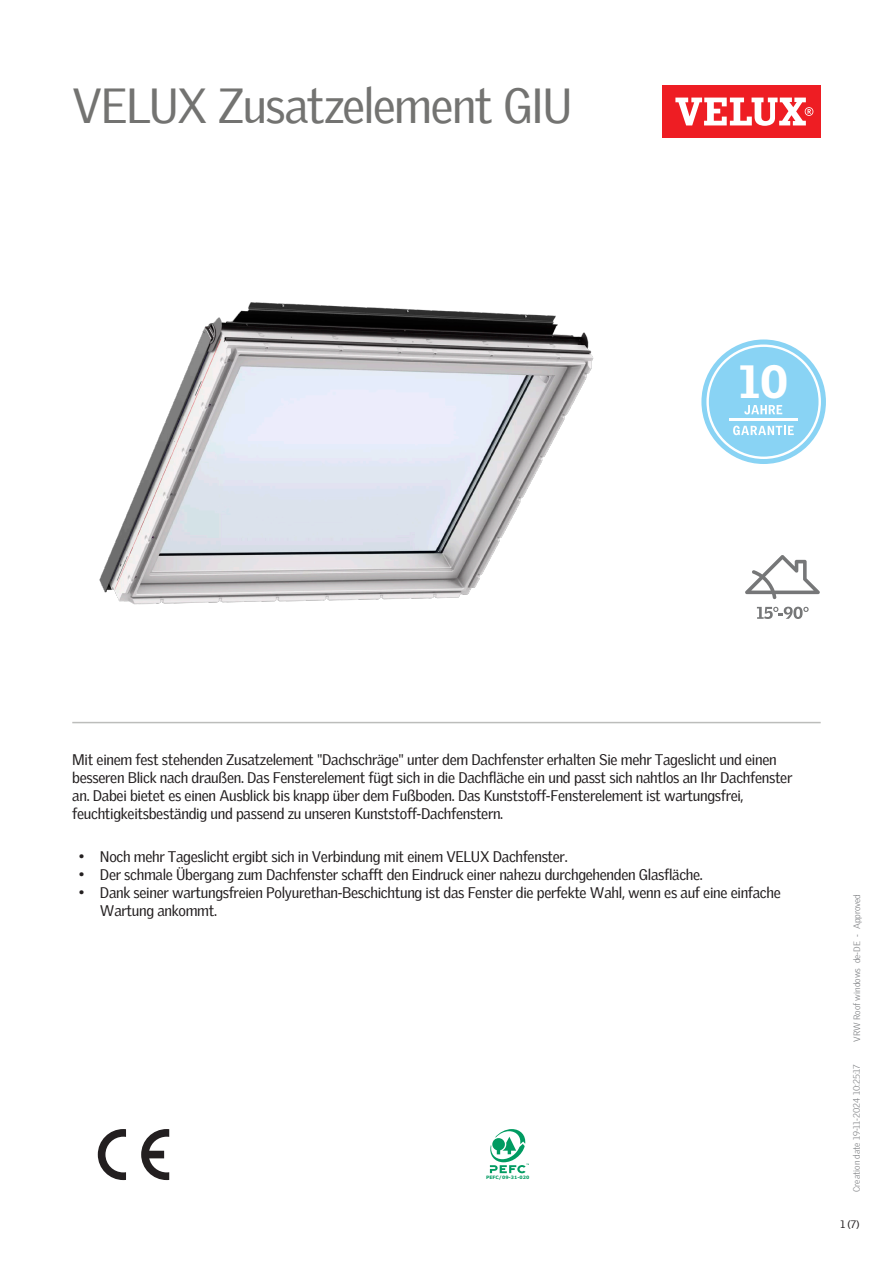
<style>
.page{position:relative;width:893px;height:1263px;background:#fff}
.page>*{position:absolute;margin:0;border:0;box-sizing:border-box;transform-origin:0 0}
.Headline{font:48px "Velux Gothic";letter-spacing:-.03em;color:#737371}
.t1{font:900 45.3px "Velux Gothic";color:#fff}
.Body_Regular{font:15px/18px "Velux Gothic";letter-spacing:-.02em;color:#231f20}
.t2{font:10.5px "Velux Gothic";color:#231f20}
.t3{font:300 9px "Velux Gothic";color:#7c7e81}
.t4{font:700 4.65px "Verdana";color:#009b61}
</style>
<div class="page">
<div style="left:662px;top:85px;width:159px;height:53px;background:#ee1d23"></div>
<svg style="left:675px;top:98px;width:138px;height:28px"></svg>
<hr style="left:72px;top:722px;width:749px;height:1px;background:#bcbdbb">
<svg style="left:745px;top:555px;width:75px;height:44px"></svg>
<svg style="left:757px;top:607px;width:52px;height:12px"></svg>
<svg style="left:141px;top:1129px;width:28px;height:51px"></svg>
<svg style="left:98px;top:1129px;width:28px;height:51px"></svg>
<svg style="left:490px;top:1129px;width:39px;height:44px"></svg>
<svg style="left:701px;top:339px;width:125px;height:125px"></svg>
<img style="left:99px;top:302px;width:495px;height:303px">
<p class="Headline" style="left:72px;top:69px;width:502px">VELUX Zusatzelement GIU</p>
<p class="t1" style="left:739px;top:353px;width:50px">10</p>
<p class="Body_Regular" style="left:72px;top:749px;width:722px">Mit einem fest stehenden Zusatzelement "Dachschräge" unter dem Dachfenster erhalten Sie mehr Tageslicht und einen besseren Blick nach draußen. Das Fensterelement fügt sich in die Dachfläche ein und passt sich nahtlos an Ihr Dachfenster an. Dabei bietet es einen Ausblick bis knapp über dem Fußboden. Das Kunststoff-Fensterelement ist wartungsfrei, feuchtigkeitsbeständig und passend zu unseren Kunststoff-Dachfenstern.</p>
<p class="Body_Regular" style="left:79px;top:846px;width:490px">• Noch mehr Tageslicht ergibt sich in Verbindung mit einem VELUX Dachfenster.</p>
<p class="Body_Regular" style="left:79px;top:864px;width:626px">• Der schmale Übergang zum Dachfenster schafft den Eindruck einer nahezu durchgehenden Glasfläche.</p>
<p class="Body_Regular" style="left:100px;top:882px;width:682px;text-indent:-21px">• Dank seiner wartungsfreien Polyurethan-Beschichtung ist das Fenster die perfekte Wahl, wenn es auf eine einfache<br>Wartung ankommt.</p>
<p class="t4" style="left:486px;top:1174px;width:45px">PEFC/09-31-020</p>
<p class="t3" style="left:850px;top:1042px;width:149px;rotate:-90deg">VRW Roof windows de-DE - Approved</p>
<p class="t3" style="left:850px;top:1192px;width:129px;rotate:-90deg">Creation date 19-11-2024 10:25:17</p>
<p class="t2" style="left:840px;top:1216px;width:21px">1 (7)</p>
</div>
